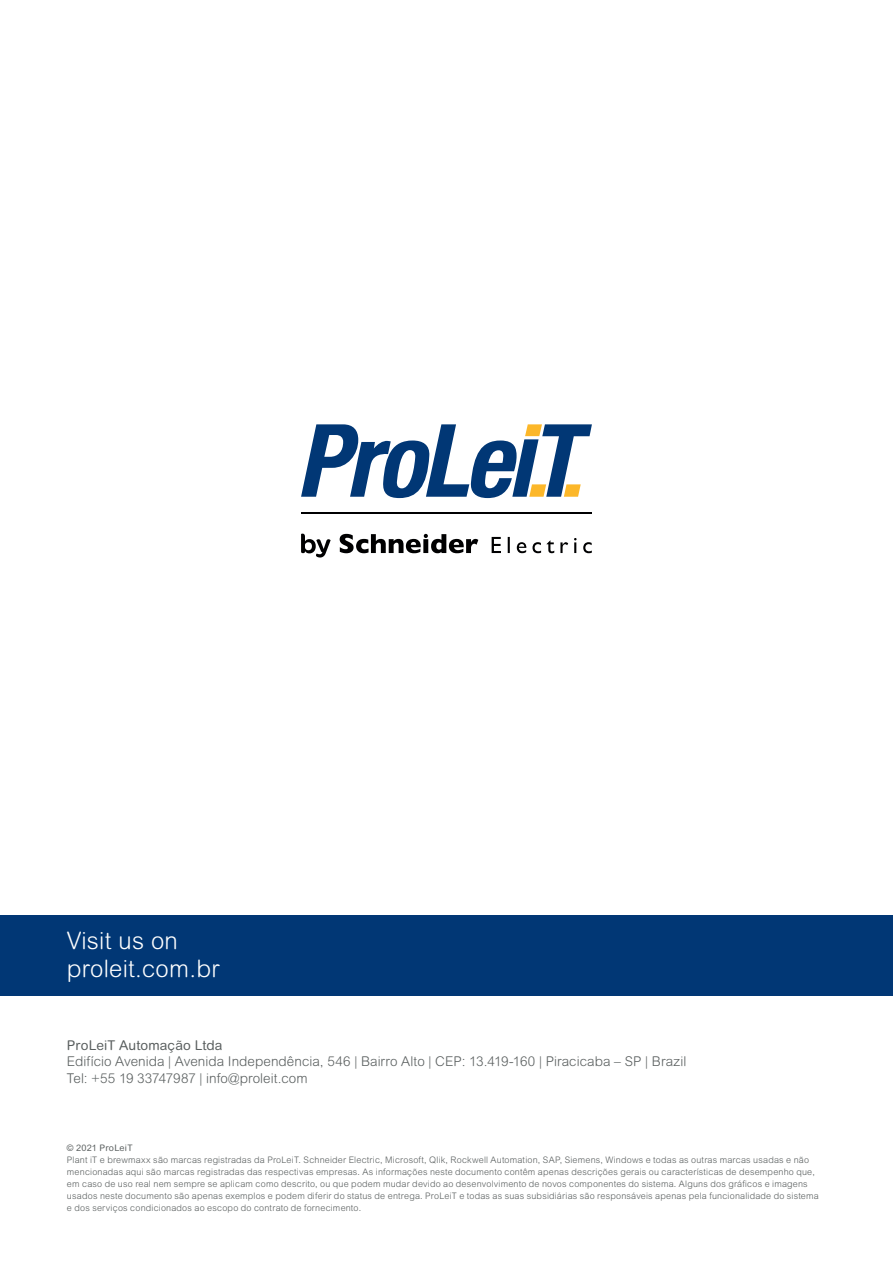
<style>
.page{position:relative;width:893px;height:1263px;background:#fff}
.page>*{position:absolute;margin:0;border:0;box-sizing:border-box;transform-origin:0 0}
.t1{font:300 24px/28.5px "Arial Rounded MT Std";letter-spacing:.01em;color:#fff}
.t2{font:300 13.5px/16.5px "Arial Rounded MT Pro";letter-spacing:.005em;color:#595e5e}
.t3{font:13.5px "Arial Rounded MT Pro";letter-spacing:.01em;color:#595e5e}
.t4{font:300 9px/12px "Arial MT Pro";letter-spacing:.02em;color:#595e5e}
.t5{font:9px "Arial Rounded MT Pro";letter-spacing:.02em;color:#595e5e}
</style>
<div class="page">
<hr style="left:301px;top:512px;width:291px;height:2px;background:#000001">
<svg style="left:340px;top:534px;width:252px;height:19px"></svg>
<svg style="left:301px;top:534px;width:30px;height:23px"></svg>
<svg style="left:301px;top:424px;width:291px;height:74px"></svg>
<div style="left:0;top:915px;width:893px;height:81px;background:#013775"></div>
<h1 class="t1" style="left:67px;top:926px;width:154px">Visit us on proleit.com.br</h1>
<h2 class="t3" style="left:67px;top:1037px;width:157px">ProLeiT Automação Ltda</h2>
<h2 class="t2" style="left:67px;top:1054px;width:621px">Edifício Avenida | Avenida Independência, 546 | Bairro Alto | CEP: 13.419-160 | Piracicaba – SP | Brazil<br>Tel: +55 19 33747987 | info@proleit.com</h2>
<p class="t5" style="left:67px;top:1142px;width:67px">© 2021 ProLeiT</p>
<p class="t4" style="left:67px;top:1154px;width:753px">Plant iT e brewmaxx são marcas registradas da ProLeiT. Schneider Electric, Microsoft, Qlik, Rockwell Automation, SAP, Siemens, Windows e todas as outras marcas usadas e não mencionadas aqui são marcas registradas das respectivas empresas. As informações neste documento contêm apenas descrições gerais ou características de desempenho que, em caso de uso real nem sempre se aplicam como descrito, ou que podem mudar devido ao desenvolvimento de novos componentes do sistema. Alguns dos gráficos e imagens usados neste documento são apenas exemplos e podem diferir do status de entrega. ProLeiT e todas as suas subsidiárias são responsáveis apenas pela funcionalidade do sistema e dos serviços condicionados ao escopo do contrato de fornecimento.</p>
</div>
